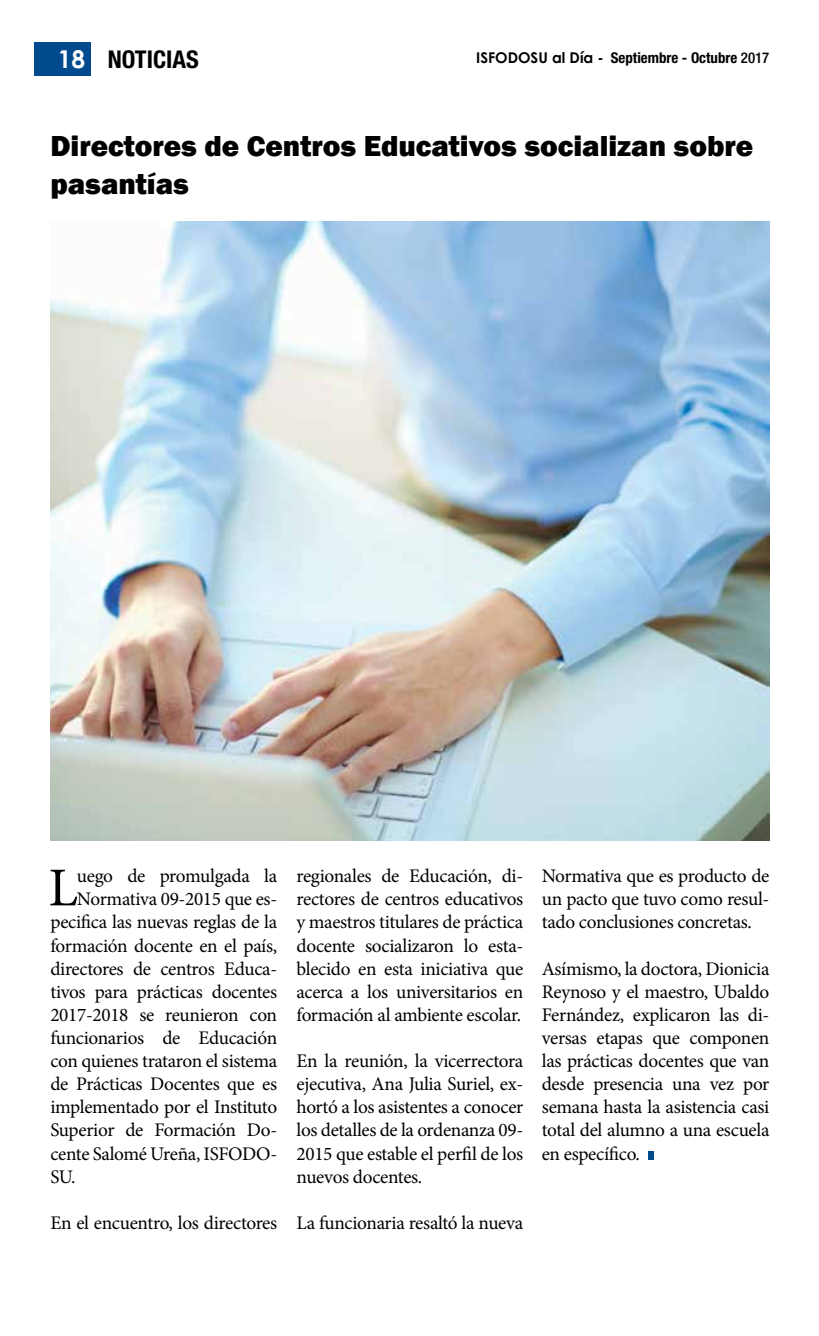
<style>
.page{position:relative;width:819px;height:1336px;background:#fff}
.page>*{position:absolute;margin:0;border:0;box-sizing:border-box;transform-origin:0 0}
.t1{font:54.77px "Minion Pro";color:#000}
.t2{font:800 29.75px/38.5px "Franklin Gothic";color:#000}
.t3{font:700 condensed 24.5px "Helvetica Neue";color:#000}
.t4{font:19.25px/23.1px "Minion Pro";letter-spacing:-.015em;color:#000;text-align:justify}
.t5{font:700 condensed 14.88px "Helvetica Neue";color:#000}
.s1{font-family:"Century Gothic";font-stretch:normal;color:#fff}
.s2{font-family:"Century Gothic";font-stretch:normal}
.s3{font-weight:500}
</style>
<div class="page">
<div style="left:34px;top:42px;width:57px;height:34px;background:#004a8d"></div>
<img style="left:50px;top:221px;width:719px;height:619px">
<div style="left:648px;top:1150px;width:5px;height:9px;background:#004a8d"></div>
<p class="t3" style="left:58px;top:45px;width:141px"><span class="s1">18</span> noticias</p>
<p class="t5" style="left:476px;top:48px;width:295px"><span class="s2">ISFODOSU al Día -</span> Septiembre - Octubre <span class="s3">2017</span></p>
<h2 class="t2" style="left:50px;top:126px;width:704px">Directores de Centros Educativos socializan sobre pasantías</h2>
<h1 class="t1" style="left:48px;top:851px;width:31px">L</h1>
<p class="t4" style="left:77px;top:864px;width:202px">uego de promulgada la</p>
<p class="t4" style="left:77px;top:887px;width:202px">Normativa 09-2015 que es-</p>
<p class="t4" style="left:50px;top:911px;width:228px">pecifica las nuevas reglas de la</p>
<p class="t4" style="left:50px;top:934px;width:228px">formación docente en el país,</p>
<p class="t4" style="left:50px;top:957px;width:228px">directores de centros Educa-</p>
<p class="t4" style="left:50px;top:980px;width:228px">tivos para prácticas docentes</p>
<p class="t4" style="left:50px;top:1003px;width:228px">2017-2018 se reunieron con</p>
<p class="t4" style="left:50px;top:1026px;width:228px">funcionarios de Educación</p>
<p class="t4" style="left:50px;top:1049px;width:228px">con quienes trataron el sistema</p>
<p class="t4" style="left:50px;top:1072px;width:228px">de Prácticas Docentes que es</p>
<p class="t4" style="left:50px;top:1095px;width:228px">implementado por el Instituto</p>
<p class="t4" style="left:50px;top:1118px;width:228px">Superior de Formación Do-</p>
<p class="t4" style="left:50px;top:1142px;width:228px">cente Salomé Ureña, ISFODO-</p>
<p class="t4" style="left:50px;top:1165px;width:27px">SU.</p>
<p class="t4" style="left:50px;top:1211px;width:228px">En el encuentro, los directores</p>
<p class="t4" style="left:297px;top:864px;width:228px">regionales de Educación, di&shy;rectores de centros educativos y maestros titulares de práctica docente socializaron lo esta&shy;blecido en esta iniciativa que acerca a los universitarios en formación al ambiente escolar.</p>
<p class="t4" style="left:297px;top:1049px;width:228px">En la reunión, la vicerrectora ejecutiva, Ana Julia Suriel, ex&shy;hortó a los asistentes a conocer los detalles de la ordenanza 09- 2015 que estable el perfil de los nuevos docentes.</p>
<p class="t4" style="left:297px;top:1211px;width:228px">La funcionaria resaltó la nueva</p>
<p class="t4" style="left:542px;top:864px;width:229px">Normativa que es producto de un pacto que tuvo como resul&shy;tado conclusiones concretas.</p>
<p class="t4" style="left:542px;top:957px;width:229px">Asímismo, la doctora, Dionicia Reynoso y el maestro, Ubaldo Fernández, explicaron las di&shy;versas etapas que componen las prácticas docentes que van desde presencia una vez por semana hasta la asistencia casi total del alumno a una escuela en específico.</p>
</div>
